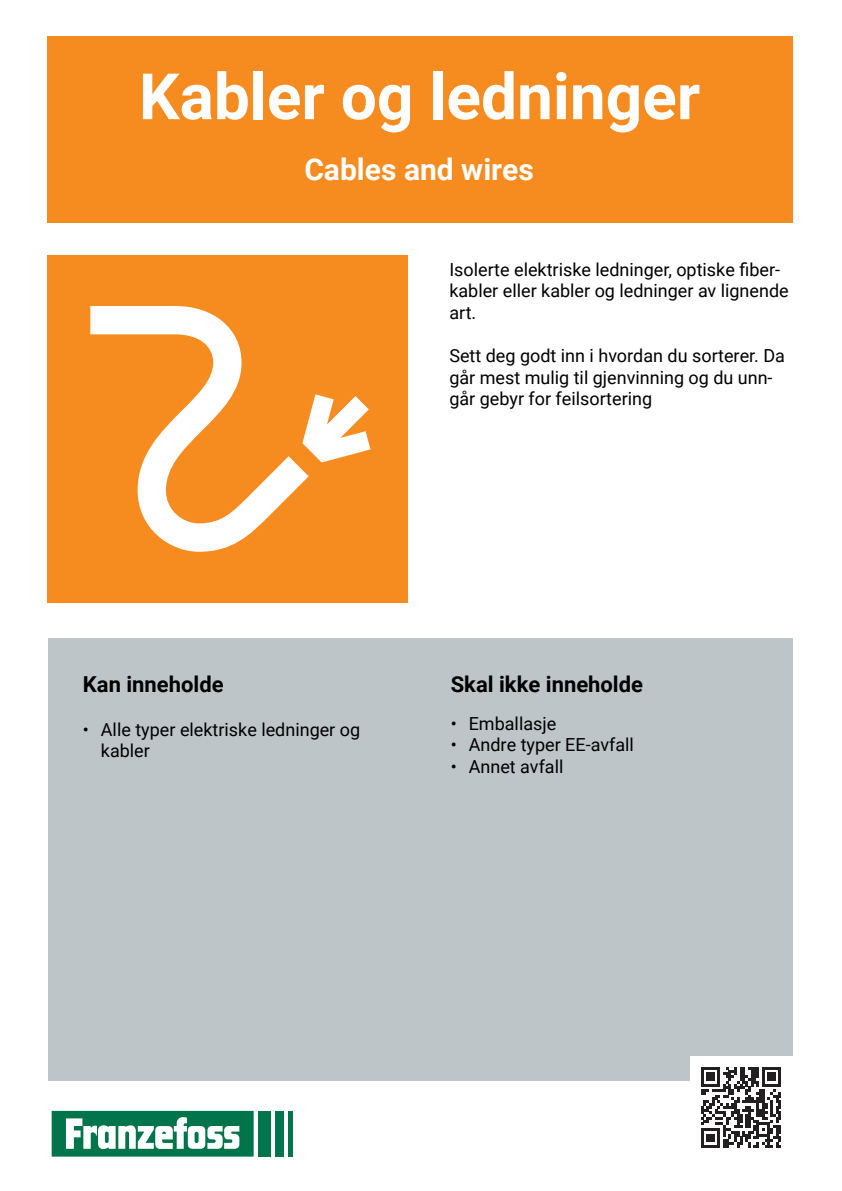
<style>
.page{position:relative;width:842px;height:1191px;background:#fff}
.page>*{position:absolute;margin:0;border:0;box-sizing:border-box;transform-origin:0 0}
.t1{font:700 64px "Roboto";color:#fff}
.t2{font:700 30px "Roboto";color:#fff}
.t3{font:700 22px "Roboto";color:#000}
.t4{font:18px/21.6px "Roboto";color:#000}
</style>
<div class="page">
<div style="left:48px;top:638px;width:744px;height:442px;background:#bec5c8"></div>
<svg style="left:52px;top:1110px;width:202px;height:46px"></svg>
<div style="left:258px;top:1110px;width:13px;height:46px;background:#00754b"></div>
<div style="left:275px;top:1110px;width:9px;height:46px;background:#00754b"></div>
<hr style="left:288px;top:1110px;width:4px;height:46px;background:#00754b">
<div style="left:690px;top:1056px;width:102px;height:102px;background:#fff"></div>
<svg style="left:701px;top:1067px;width:80px;height:80px"></svg>
<div style="left:47px;top:255px;width:360px;height:347px;background:#f68b1f"></div>
<svg style="left:309px;top:394px;width:61px;height:68px"></svg>
<svg style="left:90px;top:306px;width:219px;height:246px"></svg>
<div style="left:47px;top:36px;width:745px;height:187px;background:#f68b1f"></div>
<p class="t1" style="left:139px;top:52px;width:563px">Kabler og ledninger</p>
<p class="t2" style="left:304px;top:149px;width:231px">Cables and wires</p>
<p class="t4" style="left:449px;top:258px;width:341px">Isolerte elektriske ledninger, optiske fiber&shy;kabler eller kabler og ledninger av lignende art.</p>
<p class="t4" style="left:449px;top:344px;width:337px">Sett deg godt inn i hvordan du sorterer. Da går mest mulig til gjenvinning og du unn&shy;går gebyr for feilsortering</p>
<p class="t3" style="left:83px;top:669px;width:142px">Kan inneholde</p>
<p class="t4" style="left:101px;top:717px;width:261px;text-indent:-18px">• Alle typer elektriske ledninger og kabler</p>
<p class="t3" style="left:451px;top:669px;width:194px">Skal ikke inneholde</p>
<p class="t4" style="left:451px;top:711px;width:107px">• Emballasje</p>
<p class="t4" style="left:451px;top:733px;width:185px">• Andre typer EE-avfall</p>
<p class="t4" style="left:451px;top:755px;width:114px">• Annet avfall</p>
</div>
